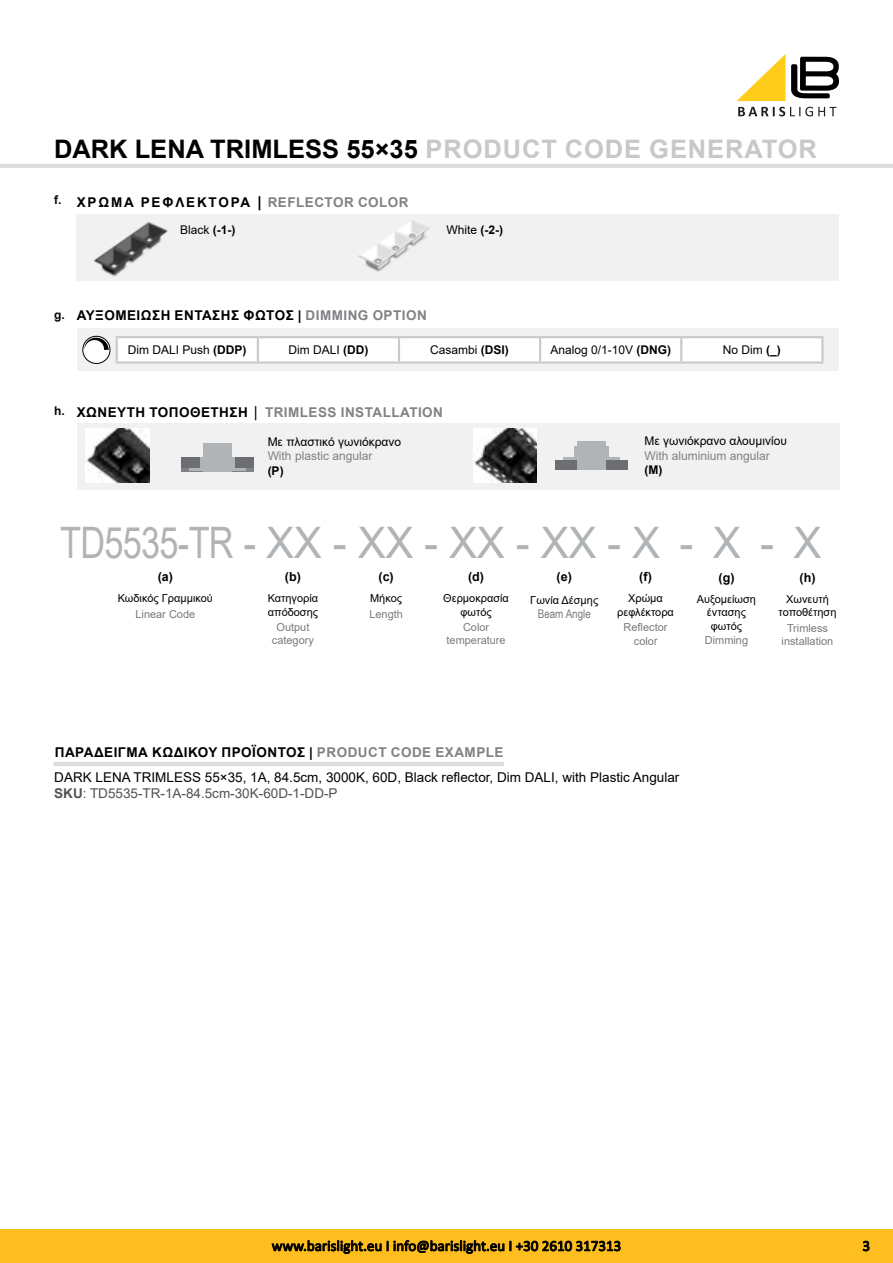
<style>
.page{position:relative;width:893px;height:1263px;background:#fff}
.page>*{position:absolute;margin:0;border:0;box-sizing:border-box;transform-origin:0 0}
.t1{font:43.35px "Arial";letter-spacing:-.015em;color:#b1b4b6;scale:.79 1}
.t2{font:700 25.5px "Arial";color:#000}
.t3{font:700 25.5px "Arial";color:#c7c8ca}
.t4{font:15px "Calibri";color:#000}
.t5{font:13.5px/16.2px "Arial";color:#000}
.t6{font:700 13.5px "Arial";letter-spacing:.035em;color:#000}
.t7{font:700 13.5px "Arial";letter-spacing:.035em;color:#808285}
.t8{font:700 12.6px "Arial";color:#000}
.t9{font:12px "Arial";color:#000}
.t10{font:12px "Arial";color:#7e8083}
.t11{font:700 12px "Arial";color:#000}
.t12{font:12px "Arial Narrow";color:#797a7d}
.t13{font:10.95px/13.2px "Arial";color:#000;text-align:center}
.t14{font:10.95px/13.2px "Arial";color:#797a7d;text-align:center}
.s1{color:#c7c8ca}
.s2{font-size:15px;color:#000}
.s3{font-weight:700}
.s4{font-size:12px}
.s5{color:#808285}
.s6{color:#000}
.s7{font-weight:400;font-size:15px;color:#000}
.s8{font-family:"Arial Narrow";font-size:12px}
.s9{font-weight:700;color:#515254}
.s10{color:#515254}
</style>
<div class="page">
<svg style="left:738px;top:107px;width:98px;height:9px"></svg>
<svg style="left:791px;top:57px;width:48px;height:41px"></svg>
<svg style="left:737px;top:54px;width:48px;height:47px"></svg>
<div style="left:0;top:1229px;width:893px;height:34px;background:#febe1f"></div>
<svg style="left:272px;top:1240px;width:109px;height:13px"></svg>
<svg style="left:394px;top:1240px;width:110px;height:13px"></svg>
<svg style="left:510px;top:1241px;width:110px;height:10px"></svg>
<hr style="left:0;top:164px;width:893px;height:4px;background:#dcddde">
<svg style="left:863px;top:1241px;width:6px;height:10px"></svg>
<hr style="left:53px;top:762px;width:451px;height:4px;background:#dcddde">
<div style="left:77px;top:423px;width:762px;height:66px;background:#f1f1f2"></div>
<div style="left:577px;top:442px;width:28px;height:28px;background:#b1b4b6"></div>
<hr style="left:574px;top:446px;width:3px;height:14px;background:#b1b4b6">
<hr style="left:563px;top:457px;width:14px;height:3px;background:#b1b4b6">
<svg style="left:606px;top:446px;width:13px;height:14px"></svg>
<div style="left:555px;top:460px;width:22px;height:10px;background:#6d6e71"></div>
<div style="left:606px;top:460px;width:21px;height:10px;background:#6d6e71"></div>
<hr style="left:181px;top:468px;width:22px;height:4px;background:#808285">
<hr style="left:232px;top:468px;width:22px;height:4px;background:#808285">
<div style="left:203px;top:443px;width:29px;height:29px;background:#b1b4b6"></div>
<svg style="left:190px;top:457px;width:13px;height:14px"></svg>
<svg style="left:232px;top:457px;width:2px;height:11px"></svg>
<hr style="left:232px;top:468px;width:14px;height:3px;background:#b1b4b6">
<div style="left:181px;top:458px;width:19px;height:10px;background:#6d6e71"></div>
<div style="left:235px;top:458px;width:19px;height:10px;background:#6d6e71"></div>
<div style="left:77px;top:214px;width:762px;height:67px;background:#f1f1f2"></div>
<img style="left:94px;top:222px;width:74px;height:54px">
<img style="left:358px;top:221px;width:72px;height:51px">
<img style="left:86px;top:428px;width:63px;height:54px">
<img style="left:473px;top:428px;width:64px;height:54px">
<div style="left:77px;top:328px;width:761px;height:43px;background:#f1f1f2"></div>
<div style="left:83px;top:336px;width:27px;height:27px;background:#fff;border-radius:50%"></div>
<div style="left:83px;top:336px;width:27px;height:28px;border:1px solid #000;border-radius:50%"></div>
<svg style="left:84px;top:338px;width:25px;height:12px"></svg>
<div style="left:118px;top:338px;width:703px;height:23px;background:#fff"></div>
<hr style="left:116px;top:336px;width:142px;height:2px;background:#c7c8ca">
<hr style="left:116px;top:338px;width:2px;height:23px;background:#c7c8ca">
<hr style="left:258px;top:336px;width:141px;height:2px;background:#c7c8ca">
<hr style="left:257px;top:338px;width:2px;height:23px;background:#c7c8ca">
<hr style="left:399px;top:336px;width:141px;height:2px;background:#c7c8ca">
<hr style="left:398px;top:338px;width:2px;height:23px;background:#c7c8ca">
<hr style="left:540px;top:336px;width:141px;height:2px;background:#c7c8ca">
<hr style="left:539px;top:338px;width:2px;height:23px;background:#c7c8ca">
<hr style="left:681px;top:336px;width:142px;height:2px;background:#c7c8ca">
<hr style="left:680px;top:338px;width:2px;height:23px;background:#c7c8ca">
<hr style="left:821px;top:338px;width:2px;height:23px;background:#c7c8ca">
<hr style="left:116px;top:361px;width:142px;height:3px;background:#c7c8ca">
<hr style="left:258px;top:361px;width:141px;height:3px;background:#c7c8ca">
<hr style="left:399px;top:361px;width:141px;height:3px;background:#c7c8ca">
<hr style="left:540px;top:361px;width:141px;height:3px;background:#c7c8ca">
<hr style="left:681px;top:361px;width:142px;height:3px;background:#c7c8ca">
<h2 class="t2" style="left:54px;top:131px;width:615px">DARK LENA TRIMLESS 55×35 <span class="s1">PRO DUCT CO DE GENE</span></h2>
<h2 class="t3" style="left:725px;top:131px;width:93px">RATO R</h2>
<p class="t6" style="left:54px;top:192px;width:46px"><sup>F.</sup> ΧΡΏΜΑ</p>
<p class="t6" style="left:141px;top:192px;width:90px">ΡΕ ΦΛΈΚΤΟΡΑ</p>
<p class="t7" style="left:258px;top:192px;width:58px"><span class="s2">|</span> REFLECTO</p>
<p class="t7" style="left:344px;top:192px;width:66px">R COLOR</p>
<p class="t9" style="left:180px;top:221px;width:57px">Black <span class="s3">(-1-)</span></p>
<p class="t9" style="left:446px;top:221px;width:58px">White <span class="s3">(-2-)</span></p>
<p class="t6" style="left:54px;top:306px;width:61px"><span class="s4">G.</span> ΑΥΞΟΜΕΊ</p>
<p class="t6" style="left:141px;top:306px;width:276px">ΩΣΗ ΈΝΤΑΣΗΣ ΦΩΤΌΣ | <span class="s5">DIMMING OPTION</span></p>
<p class="t9" style="left:128px;top:342px;width:99px">Dim DALI Push <span class="s3">(DDP</span></p>
<p class="t11" style="left:243px;top:342px;width:5px">)</p>
<p class="t9" style="left:288px;top:342px;width:81px">Dim DALI <span class="s3">(DD)</span></p>
<p class="t9" style="left:430px;top:342px;width:80px">Casambi <span class="s3">(DSI)</span></p>
<p class="t9" style="left:550px;top:342px;width:122px">Analog 0/1-10V <span class="s3">(DNG)</span></p>
<p class="t9" style="left:723px;top:342px;width:59px">No Dim <span class="s3">(_)</span></p>
<p class="t11" style="left:54px;top:402px;width:12px">H.</p>
<p class="t6" style="left:77px;top:403px;width:32px">ΧΩΝΕΥ</p>
<p class="t6" style="left:127px;top:403px;width:43px">ΤΉ ΤΟΠΟΘΈ</p>
<p class="t7" style="left:211px;top:403px;width:108px"><span class="s6">ΤΗΣΗ</span> <span class="s7">|</span> TRIMLESS</p>
<p class="t7" style="left:341px;top:403px;width:9px">INST</p>
<p class="t7" style="left:372px;top:403px;width:61px">ALLATION</p>
<p class="t9" style="left:268px;top:433px;width:135px">Με πλαστικό γωνιόκρανο</p>
<p class="t10" style="left:268px;top:448px;width:106px">With plastic angular</p>
<p class="t11" style="left:268px;top:462px;width:17px">(P)</p>
<p class="t9" style="left:644px;top:433px;width:144px">Με γωνιόκρανο αλουμινίου</p>
<p class="t10" style="left:644px;top:447px;width:127px">With aluminium angular</p>
<p class="t11" style="left:644px;top:461px;width:19px">(M)</p>
<h1 class="t1" style="left:60px;top:512px;width:965px">TD5535-TR - XX - XX - XX - XX - X - X - X</h1>
<p class="t8" style="left:158px;top:567px;width:17px">(A)</p>
<p class="t13" style="left:118px;top:592px;width:97px">Κωδικός Γραμμικού</p>
<p class="t14" style="left:135px;top:607px;width:61px">Linear Code</p>
<p class="t8" style="left:285px;top:567px;width:18px">(B)</p>
<p class="t13" style="left:268px;top:592px;width:52px;text-align:left">Κατηγορία απόδοσης</p>
<p class="t14" style="left:272px;top:620px;width:44px">Output category</p>
<p class="t8" style="left:378px;top:567px;width:17px">(C)</p>
<p class="t13" style="left:370px;top:592px;width:33px">Μήκος</p>
<p class="t14" style="left:369px;top:607px;width:35px">Length</p>
<p class="t8" style="left:468px;top:567px;width:18px">(D)</p>
<p class="t13" style="left:443px;top:592px;width:67px">Θερμοκρασία φωτός</p>
<p class="t14" style="left:447px;top:620px;width:61px">Color temperature</p>
<p class="t8" style="left:557px;top:567px;width:17px">(E)</p>
<p class="t13" style="left:530px;top:593px;width:69px">Γωνία Δέσμης</p>
<p class="t12" style="left:538px;top:605px;width:55px">Beam Angle</p>
<p class="t8" style="left:639px;top:567px;width:14px">(F)</p>
<p class="t13" style="left:617px;top:592px;width:58px">Χρώμα ρεφλέκτορα</p>
<p class="t14" style="left:624px;top:620px;width:45px;line-height:14.4px">Reflector colo<span class="s8">r</span></p>
<p class="t8" style="left:718px;top:568px;width:18px">(G)</p>
<p class="t13" style="left:697px;top:593px;width:61px">Αυξομείωση έντασης φωτός</p>
<p class="t14" style="left:705px;top:633px;width:45px">Dimming</p>
<p class="t8" style="left:799px;top:568px;width:18px">(H)</p>
<p class="t13" style="left:778px;top:593px;width:59px">Χωνευτή τοποθέτηση</p>
<p class="t14" style="left:782px;top:621px;width:53px">Trimless installation</p>
<p class="t6" style="left:55px;top:742px;width:21px">ΠΑΡΆ</p>
<p class="t6" style="left:94px;top:742px;width:139px">ΔΕΙ ΓΜΑ ΚΩΔΙΚΟΎ ΠΡΟ</p>
<p class="t7" style="left:252px;top:742px;width:251px"><span class="s6">ΪΌΝΤΟΣ |</span> PRODUCT CODE EXAMPLE</p>
<p class="t5" style="left:54px;top:769px;width:627px">DARK LENA TRIMLESS 55×35, 1A, 84.5cm, 3000K, 60D, Black reflector, Dim DALI, with Plastic Angular<br><span class="s9">SKU</span><span class="s10">: TD5535-TR-1A-84.5cm-30K-60D-1-DD-P</span></p>
<p class="t4" style="left:272px;top:1235px;width:351px">www.barislight.eu I info@barislight.eu Ι +30 2610 317313</p>
<p class="t4" style="left:862px;top:1235px;width:9px">3</p>
</div>
